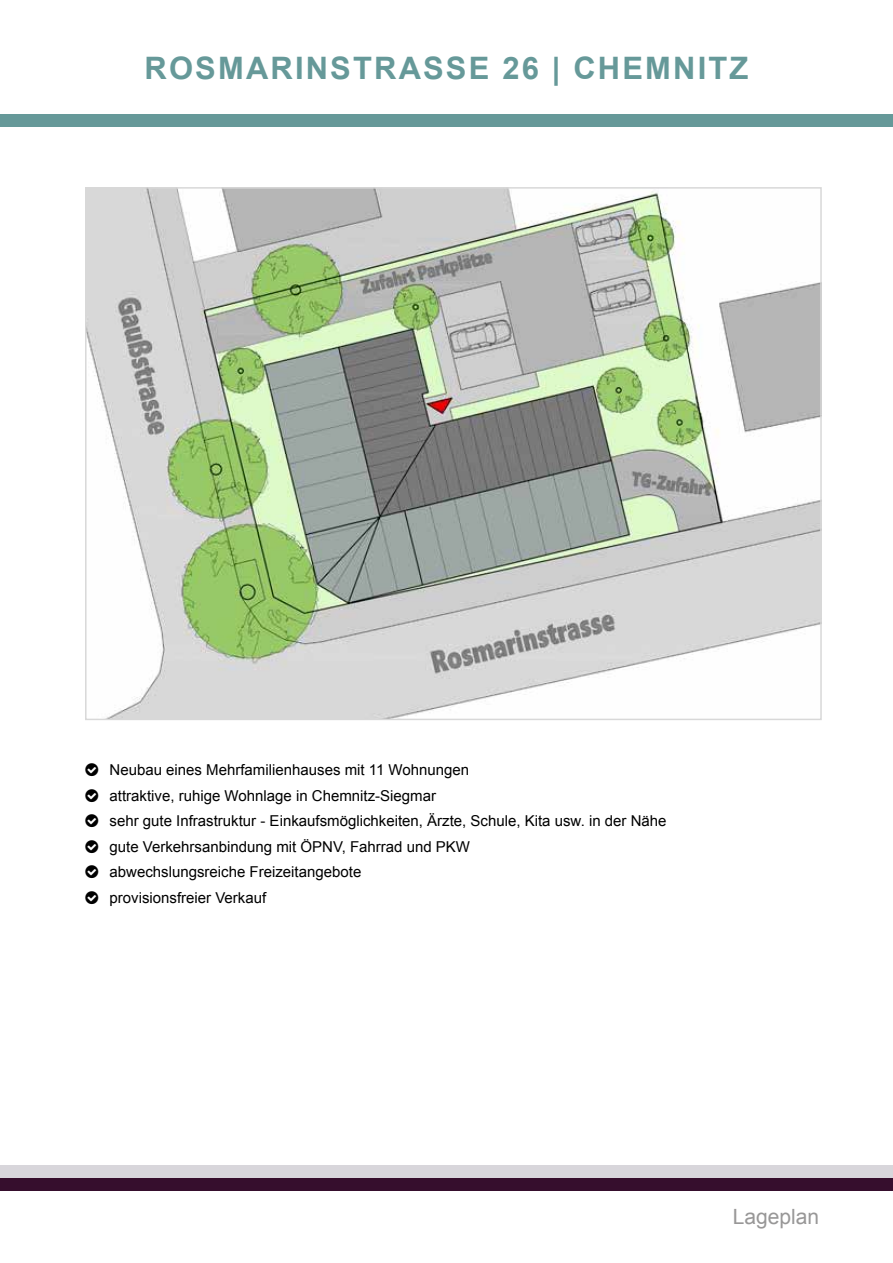
<style>
.page{position:relative;width:893px;height:1263px;background:#fff}
.page>*{position:absolute;margin:0;border:0;box-sizing:border-box;transform-origin:0 0}
.t1{font:700 30.9px "Arial";letter-spacing:.07em;color:#699}
.t2{font:21px "Arial";color:#989797}
.t3{font:15px/25.5px "Arial";color:#000}
</style>
<div class="page">
<div style="left:0;top:1165px;width:893px;height:26px;background:#d8d6db"></div>
<div style="left:0;top:114px;width:893px;height:13px;background:#699"></div>
<div style="left:0;top:1178px;width:893px;height:13px;background:#360e2d"></div>
<img style="left:88px;top:190px;width:731px;height:527px">
<h1 class="t1" style="left:145px;top:47px;width:605px">ROSMARINSTRASSE 26 | CHEMNITZ</h1>
<p class="t3" style="left:110px;top:757px;width:558px">Neubau eines Mehrfamilienhauses mit 11 Wohnungen<br>attraktive, ruhige Wohnlage in Chemnitz-Siegmar<br>sehr gute Infrastruktur - Einkaufsmöglichkeiten, Ärzte, Schule, Kita usw. in der Nähe gute Verkehrsanbindung mit ÖPNV, Fahrrad und PKW<br>abwechslungsreiche Freizeitangebote<br>provisionsfreier Verkauf</p>
<h2 class="t2" style="left:733px;top:1203px;width:88px">Lageplan</h2>
</div>
